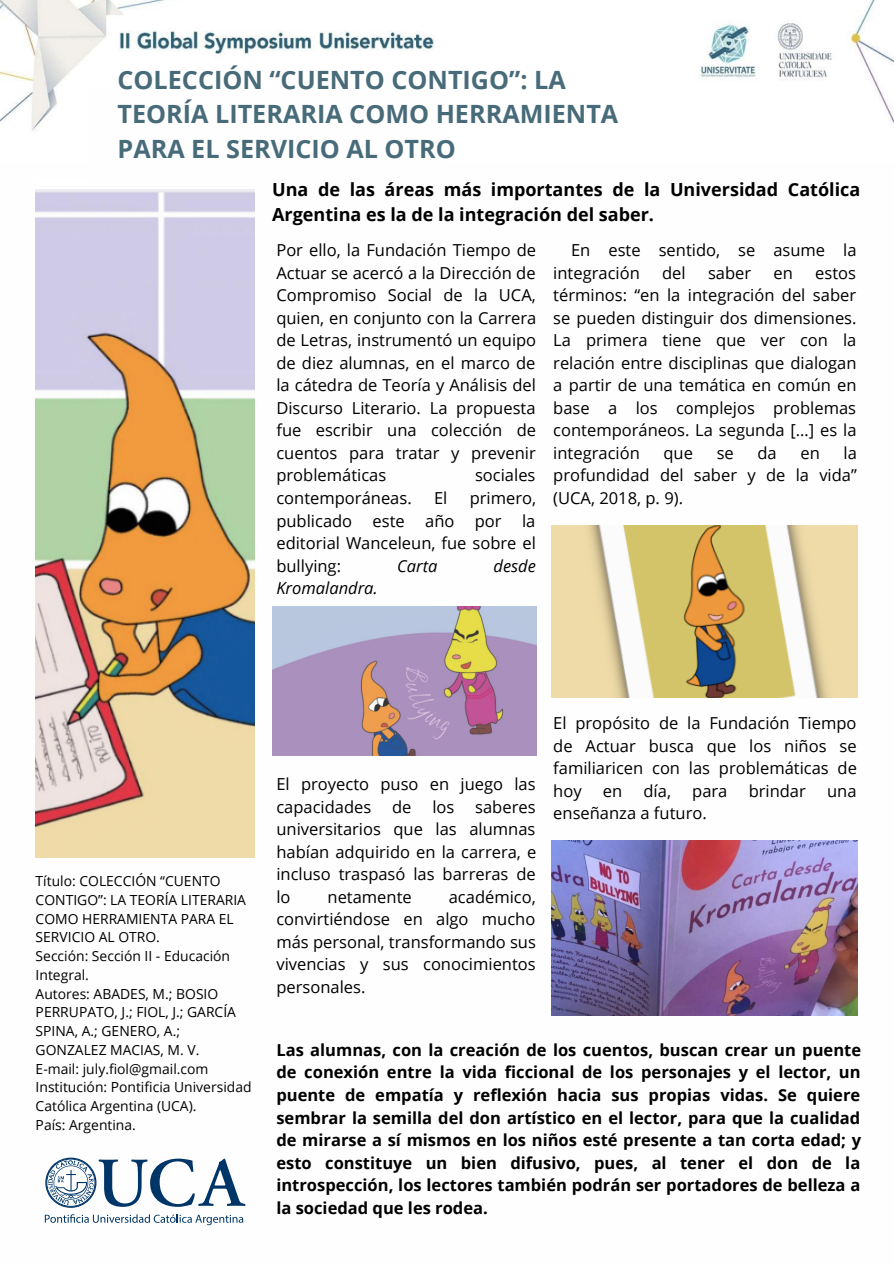
<style>
.page{position:relative;width:894px;height:1264px;background:#fff}
.page>*{position:absolute;margin:0;border:0;box-sizing:border-box;transform-origin:0 0}
.t1{font:700 25.2px/34.5px "Open Sans";color:#486b7a}
.t2{font:700 18px/24.8px "Open Sans";color:#000}
.t3{font:16.5px/22.5px "Open Sans";color:#000;text-align:justify}
.t4{font:700 16.5px/22.5px "Open Sans";color:#000;text-align:justify}
.t5{font:italic 16.5px "Open Sans";color:#000}
.t6{font:13.8px/18.8px "Open Sans";color:#000}
</style>
<div class="page">
<img style="left:36px;top:189px;width:218px;height:668px">
<img style="left:0;top:0;width:893px;height:131px">
<div style="left:89px;top:89px;width:357px;height:94px;background:#fefefe"></div>
<img style="left:272px;top:607px;width:265px;height:148px">
<img style="left:551px;top:525px;width:305px;height:172px">
<img style="left:551px;top:841px;width:305px;height:174px">
<svg style="left:45px;top:1157px;width:200px;height:50px"></svg>
<svg style="left:45px;top:1214px;width:198px;height:11px"></svg>
<p class="t1" style="left:117px;top:62px;width:502px">COLECCIÓN “CUENTO CONTIGO”: LA<br>TEORÍA LITERARIA COMO HERRAMIENTA<br>PARA EL SERVICIO AL OTRO</p>
<p class="t2" style="left:272px;top:177px;width:589px">Una de las áreas más importantes de la Universidad Católica<br>Argentina es la de la integración del saber.</p>
<p class="t3" style="left:276px;top:238px;width:261px">Por ello, la Fundación Tiempo de Actuar se acercó a la Dirección de Compromiso Social de la UCA, quien, en conjunto con la Carrera de Letras, instrumentó un equipo de diez alumnas, en el marco de la cátedra de Teoría y Análisis del Discurso Literario. La propuesta fue escribir una colección de cuentos para tratar y prevenir problemáticas</p>
<p class="t3" style="left:475px;top:464px;width:62px">sociales</p>
<p class="t3" style="left:276px;top:486px;width:137px">contemporáneas.</p>
<p class="t3" style="left:434px;top:486px;width:15px">El</p>
<p class="t3" style="left:276px;top:486px;width:261px;text-indent:193px">primero, publicado este año por la editorial Wanceleun, fue sobre el bullying:</p>
<p class="t5" style="left:397px;top:554px;width:42px">Carta</p>
<p class="t5" style="left:493px;top:554px;width:44px">desde</p>
<p class="t5" style="left:276px;top:576px;width:103px">Kromalandra.</p>
<p class="t3" style="left:553px;top:238px;width:305px;text-indent:18px">En este sentido, se asume la integración</p>
<p class="t3" style="left:662px;top:261px;width:25px">del</p>
<p class="t3" style="left:707px;top:261px;width:45px">saber</p>
<p class="t3" style="left:773px;top:261px;width:21px">en</p>
<p class="t3" style="left:553px;top:261px;width:305px;text-indent:262px">estos términos: “en la integración del saber se pueden distinguir dos dimensiones.<br>La primera tiene que ver con la relación entre disciplinas que dialogan a partir de una temática en común en base a los complejos problemas contemporáneos. La segunda […] es la integración</p>
<p class="t3" style="left:553px;top:441px;width:305px;text-indent:290px">la profundidad del saber y de la vida” (UCA, 2018, p. 9).</p>
<p class="t3" style="left:663px;top:441px;width:31px">que</p>
<p class="t3" style="left:716px;top:441px;width:19px">se</p>
<p class="t3" style="left:757px;top:441px;width:21px">da</p>
<p class="t3" style="left:800px;top:441px;width:21px">en</p>
<p class="t6" style="left:36px;top:871px;width:212px">Título: COLECCIÓN “CUENTO<br>CONTIGO”: LA TEORÍA LITERARIA<br>COMO HERRAMIENTA PARA EL<br>SERVICIO AL OTRO.</p>
<p class="t6" style="left:36px;top:946px;width:196px">Sección: Sección II - Educación<br>Integral.</p>
<p class="t6" style="left:36px;top:983px;width:202px">Autores: ABADES, M.; BOSIO<br>PERRUPATO, J.; FIOL, J.; GARCÍA<br>SPINA, A.; GENERO, A.;<br>GONZALEZ MACIAS, M. V.</p>
<p class="t6" style="left:36px;top:1058px;width:174px">E-mail: july.fiol@gmail.com</p>
<p class="t6" style="left:36px;top:1077px;width:217px">Institución: Pontificia Universidad<br>Católica Argentina (UCA).</p>
<p class="t6" style="left:36px;top:1114px;width:102px">País: Argentina.</p>
<p class="t3" style="left:276px;top:772px;width:260px">El proyecto puso en juego las capacidades</p>
<p class="t3" style="left:276px;top:795px;width:261px;text-indent:199px">saberes universitarios que las alumnas habían adquirido en la carrera, e incluso traspasó las barreras de lo</p>
<p class="t3" style="left:392px;top:795px;width:21px">de</p>
<p class="t3" style="left:432px;top:795px;width:24px">los</p>
<p class="t3" style="left:276px;top:885px;width:261px;text-indent:172px">académico, convirtiéndose en algo mucho más personal, transformando sus vivencias y sus conocimientos personales.</p>
<p class="t3" style="left:327px;top:885px;width:86px">netamente</p>
<p class="t3" style="left:553px;top:711px;width:305px">El propósito de la Fundación Tiempo de Actuar busca que los niños se familiaricen con las problemáticas de hoy</p>
<p class="t3" style="left:602px;top:779px;width:21px">en</p>
<p class="t3" style="left:643px;top:779px;width:29px">día,</p>
<p class="t3" style="left:692px;top:779px;width:37px">para</p>
<p class="t3" style="left:748px;top:779px;width:59px">brindar</p>
<p class="t3" style="left:826px;top:779px;width:31px">una</p>
<p class="t3" style="left:553px;top:801px;width:155px">enseñanza a futuro.</p>
<p class="t4" style="left:276px;top:1038px;width:586px">Las alumnas, con la creación de los cuentos, buscan crear un puente de conexión entre la vida ficcional de los personajes y el lector, un puente de empatía y reflexión hacia sus propias vidas. Se quiere sembrar la semilla del don artístico en el lector, para que la cualidad de mirarse a sí mismos en los niños esté presente a tan corta edad; y esto constituye un bien difusivo, pues, al tener el don de la introspección, los lectores también podrán ser portadores de belleza a la sociedad que les rodea.</p>
</div>
